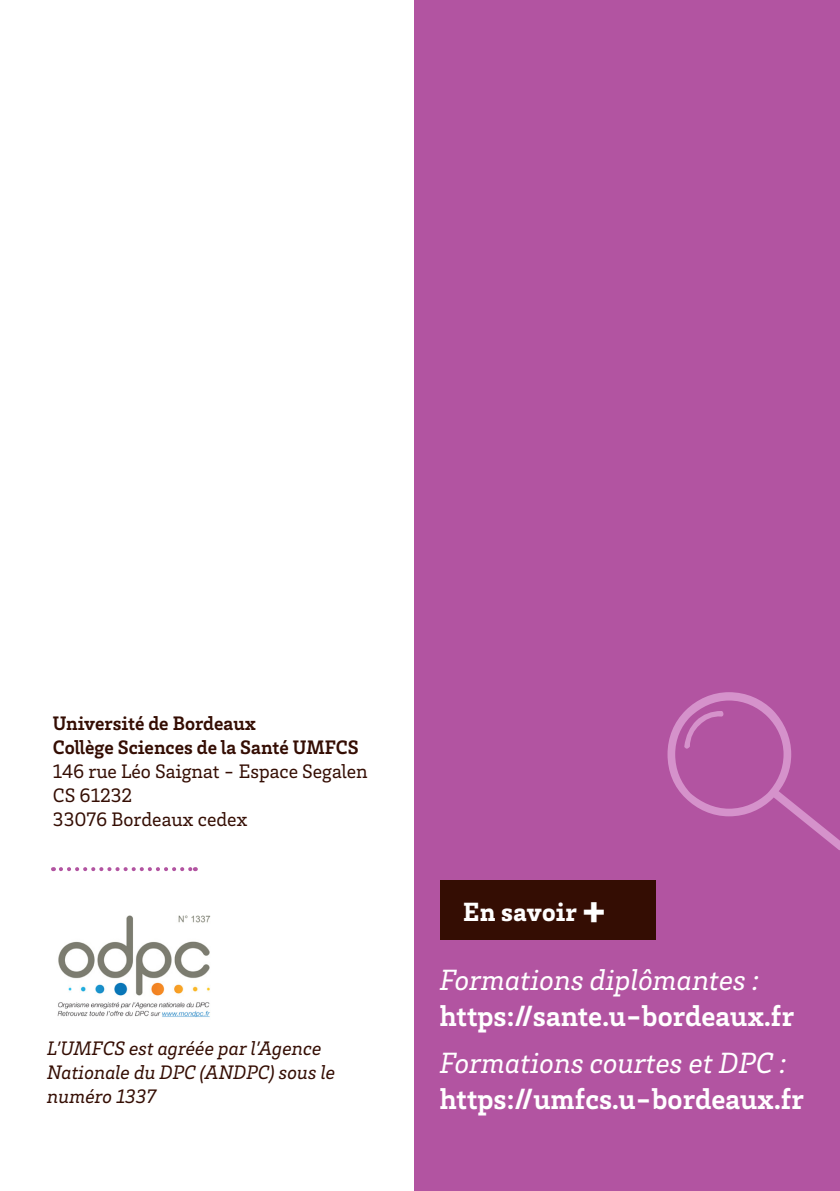
<style>
.page{position:relative;width:840px;height:1191px;background:#fff}
.page>*{position:absolute;margin:0;border:0;box-sizing:border-box;transform-origin:0 0}
.t1{font:700 30px "Brix Slab";color:#fff}
.t2{font:italic 30px "Brix Slab";color:#fff}
.t3{font:900 27px "Brix Slab";letter-spacing:.01em;color:#fff}
.t4{font:italic 20px/24px "Brix Slab";color:#340d03}
.t5{font:20px/24px "Brix Slab";color:#340d03}
.t6{font:700 20px/24px "Brix Slab";color:#340d03}
.s1{font-size:40px}
</style>
<div class="page">
<div style="left:413px;top:0;width:425px;height:1191px;background:#b254a1"></div>
<svg style="left:667px;top:692px;width:172px;height:158px"></svg>
<img style="left:57px;top:915px;width:154px;height:103px">
<div style="left:440px;top:880px;width:215px;height:60px;background:#340d03"></div>
<svg style="left:61px;top:867px;width:135px;height:4px"></svg>
<p class="t6" style="left:53px;top:710px;width:307px">Université de Bordeaux<br>Collège Sciences de la Santé UMFCS</p>
<p class="t5" style="left:53px;top:759px;width:316px">146 rue Léo Saignat - Espace Segalen<br>CS 61232<br>33076 Bordeaux cedex</p>
<p class="t4" style="left:47px;top:1035px;width:289px">L’UMFCS est agréée par l’Agence<br>Nationale du DPC (ANDPC) sous le numéro 1337</p>
<h2 class="t3" style="left:463px;top:893px;width:143px">En savoir <span class="s1">+</span></h2>
<h1 class="t2" style="left:439px;top:959px;width:321px">Formations diplômantes :</h1>
<h1 class="t1" style="left:439px;top:996px;width:355px">https://sante.u-bordeaux.fr</h1>
<h1 class="t2" style="left:439px;top:1043px;width:348px">Formations courtes et DPC :</h1>
<h1 class="t1" style="left:439px;top:1079px;width:365px">https://umfcs.u-bordeaux.fr</h1>
</div>
